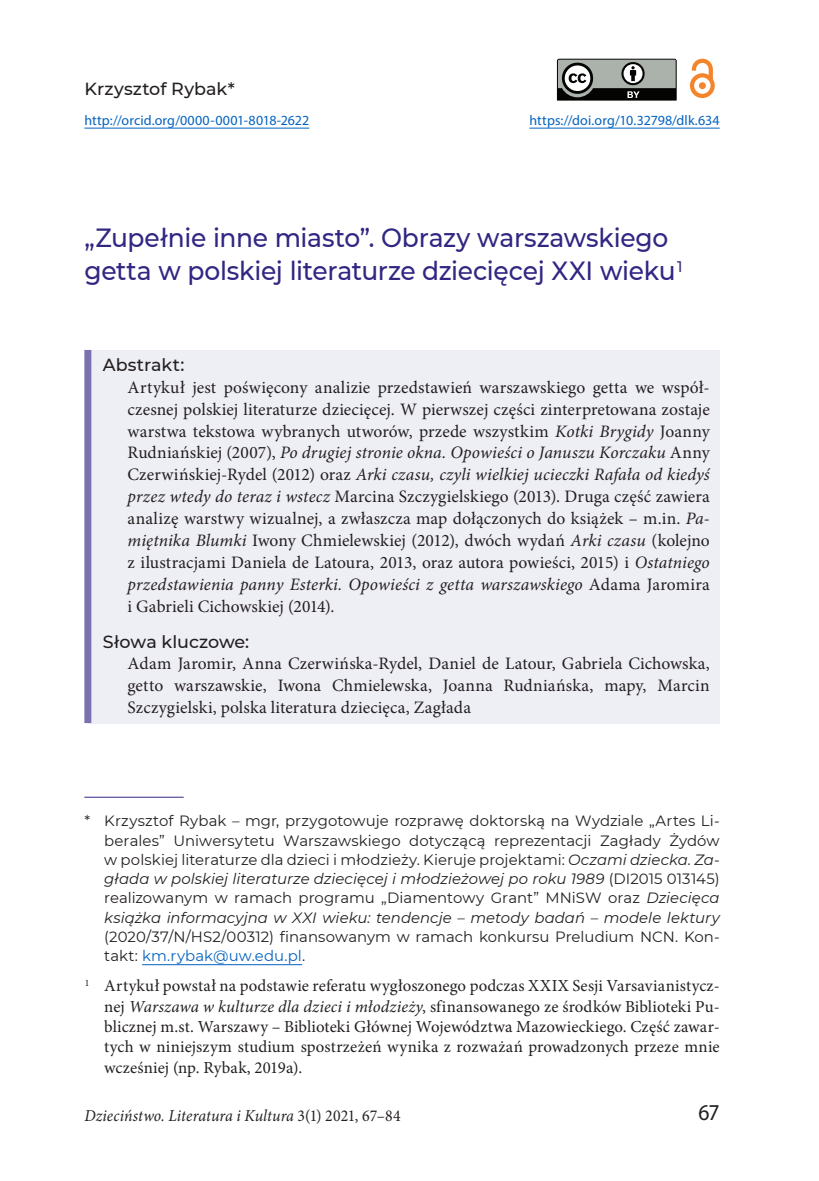
<style>
.page{position:relative;width:819px;height:1181px;background:#fff}
.page>*{position:absolute;margin:0;border:0;box-sizing:border-box;transform-origin:0 0}
.tyt1_1{font:500 26.25px/33.2px "Montserrat";letter-spacing:-.01em;color:#312783;scale:.95 1}
.t1{font:22.75px "Myriad Pro";color:#231f20;scale:.95 1}
.abstrakt{font:17.5px/21.9px "Minion Pro";color:#231f20;text-align:justify}
.abstrakt_slowa{font:17.5px/21.9px "Minion Pro";letter-spacing:.01em;color:#231f20;text-align:justify}
.tyt_abstrakt{font:500 17.5px "Montserrat";color:#231f20}
.tyt1_autor{font:500 17.5px "Montserrat";letter-spacing:.005em;color:#231f20}
.nota{font:16.8px/20.3px "Minion Pro";letter-spacing:.005em;color:#231f20;text-align:justify}
.pagina_dol{font:italic 16.62px "Minion Pro";letter-spacing:.005em;color:#231f20;scale:.95 1}
.nota_autor{font:14.88px/19.2px "Montserrat";letter-spacing:.005em;color:#231f20;text-align:justify}
.tyt1_afil{font:14px "Myriad Pro";letter-spacing:.005em;color:#0563c1}
.s1{font-style:italic}
.s2{color:#0563c1}
.s3{font-style:normal}
</style>
<div class="page">
<svg style="left:557px;top:59px;width:120px;height:42px;background:#767b77"></svg>
<svg style="left:689px;top:59px;width:25px;height:39px"></svg>
<hr style="left:84px;top:128px;width:225px;height:1px;background:#0563c1">
<hr style="left:529px;top:128px;width:190px;height:1px;background:#0563c1">
<div style="left:88px;top:350px;width:631px;height:373px;background:#eeeef5"></div>
<div style="left:84px;top:350px;width:7px;height:373px;background:#7972af"></div>
<hr style="left:84px;top:797px;width:100px;height:1px;background:#312783">
<hr style="left:142px;top:964px;width:160px;height:1px;background:#0563c1">
<p class="tyt1_autor" style="left:84px;top:77px;width:152px">Krzysztof Rybak*</p>
<p class="tyt1_afil" style="left:84px;top:111px;width:226px">http://orcid.org/0000-0001-8018-2622</p>
<p class="tyt1_afil" style="left:529px;top:111px;width:192px">https://doi.org/10.32798/dlk.634</p>
<p class="tyt1_1" style="left:84px;top:220px;width:631px">„Zupełnie inne miasto”. Obrazy warszawskiego getta w polskiej literaturze dziecięcej XXI wieku <sup>1</sup></p>
<p class="tyt_abstrakt" style="left:103px;top:352px;width:83px">Abstrakt:</p>
<p class="abstrakt" style="left:128px;top:376px;width:583px">Artykuł jest poświęcony analizie przedstawień warszawskiego getta we współ&shy;czesnej polskiej literaturze dziecięcej. W pierwszej części zinterpretowana zostaje warstwa tekstowa wybranych utworów, przede wszystkim <span class="s1">Kotki Brygidy</span> Joanny Rudniańskiej (2007), <span class="s1">Po drugiej stronie okna. Opowieści o Januszu Korczaku</span> Anny Czerwińskiej-Rydel (2012) oraz <span class="s1">Arki czasu, czyli wielkiej ucieczki Rafała od kiedyś przez wtedy do teraz i wstecz</span> Marcina Szczygielskiego (2013). Druga część zawiera analizę warstwy wizualnej, a zwłaszcza map dołączonych do książek – m.in. <span class="s1">Pa‑ miętnika Blumki</span> Iwony Chmielewskiej (2012), dwóch wydań <span class="s1">Arki czasu</span> (kolejno z ilustracjami Daniela de Latoura, 2013, oraz autora powieści, 2015) i <span class="s1">Ostatniego przedstawienia panny Esterki. Opowieści z getta warszawskiego</span> Adama Jaromira i Gabrieli Cichowskiej (2014).</p>
<p class="tyt_abstrakt" style="left:103px;top:629px;width:148px">Słowa kluczowe:</p>
<p class="abstrakt_slowa" style="left:128px;top:653px;width:583px">Adam Jaromir, Anna Czerwińska-Rydel, Daniel de Latour, Gabriela Cichowska, getto warszawskie, Iwona Chmielewska, Joanna Rudniańska, mapy, Marcin Szczygielski, polska literatura dziecięca, Zagłada</p>
<p class="nota_autor" style="left:104px;top:811px;width:617px;text-indent:-20px">* Krzysztof Rybak – mgr, przygotowuje rozprawę doktorską na Wydziale „Artes Li&shy;berales” Uniwersytetu Warszawskiego dotyczącą reprezentacji Zagłady Żydów w polskiej literaturze dla dzieci i młodzieży. Kieruje projektami: <span class="s1">Oczami dziecka. Za&shy;głada w polskiej literaturze dziecięcej i młodzieżowej po roku 1989</span> (DI2015 013145) realizowanym w ramach programu „Diamentowy Grant” MNiSW oraz <span class="s1">Dziecięca książka informacyjna w XXI wieku: tendencje – metody badań – modele lektury </span>(2020/37/N/HS2/00312) finansowanym w ramach konkursu Preludium NCN. Kon&shy;takt: <span class="s2">km.rybak@uw.edu.pl</span>.</p>
<p class="nota" style="left:104px;top:976px;width:617px;text-indent:-19px"><sup>1</sup> Artykuł powstał na podstawie referatu wygłoszonego podczas XXIX Sesji Varsavianistycz&shy;nej <span class="s1">Warszawa w kulturze dla dzieci i młodzieży</span>, sfinansowanego ze środków Biblioteki Pu&shy;blicznej m.st. Warszawy – Biblioteki Głównej Województwa Mazowieckiego. Część zawar&shy;tych w niniejszym studium spostrzeżeń wynika z rozważań prowadzonych przeze mnie wcześniej (np. Rybak, 2019a).</p>
<p class="pagina_dol" style="left:84px;top:1104px;width:334px">Dzieciństwo. Literatura i Kultura <span class="s3">3(1) 2021, 67–84</span></p>
<h2 class="t1" style="left:698px;top:1098px;width:24px">67</h2>
</div>
